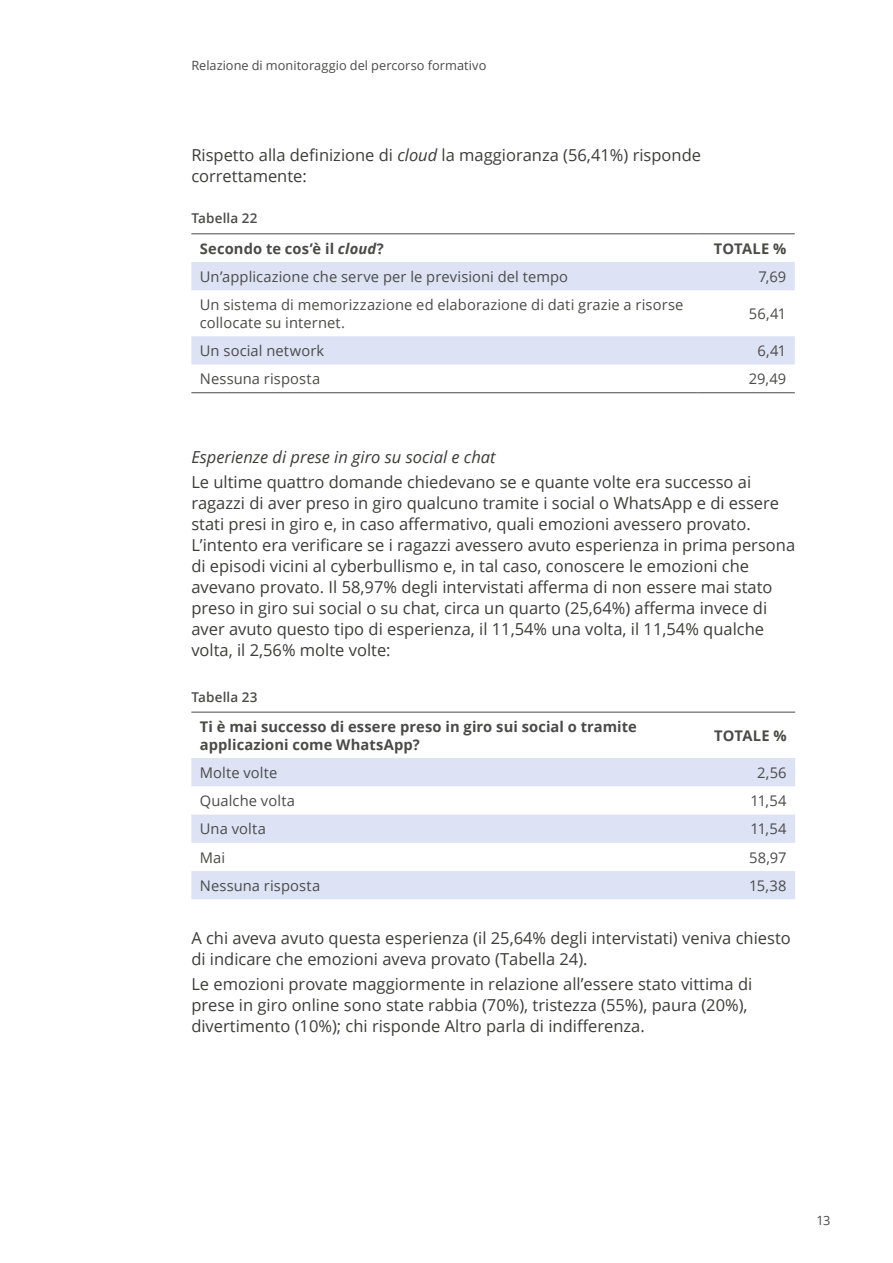
<style>
.page{position:relative;width:893px;height:1263px;background:#fff}
.page>*{position:absolute;margin:0;border:0;box-sizing:border-box;transform-origin:0 0}
.t1{font:16.5px/21px "Open Sans";color:#3c3c3b}
.t2{font:italic 16.5px "Open Sans";color:#3c3c3b}
.t3{font:14.7px/17.7px "Open Sans";letter-spacing:.005em;color:#4a4a49}
.t4{font:700 14.7px/17.7px "Open Sans";letter-spacing:.005em;color:#4a4a49}
.t5{font:600 13.5px "Open Sans";letter-spacing:.01em;color:#4a4a49}
.t6{font:12.75px "Open Sans";letter-spacing:.005em;color:#4a4a49}
.s1{font-style:italic}
</style>
<div class="page">
<svg style="left:191px;top:262px;width:604px;height:102px;fill:#dde3f5"></svg>
<hr style="left:191px;top:392px;width:506px;height:1px;background:#4a4a49">
<hr style="left:697px;top:392px;width:98px;height:1px;background:#4a4a49">
<hr style="left:191px;top:234px;width:506px;height:1px;background:#4a4a49">
<hr style="left:697px;top:234px;width:98px;height:1px;background:#4a4a49">
<div style="left:191px;top:758px;width:604px;height:28px;background:#dde3f5"></div>
<svg style="left:191px;top:814px;width:604px;height:85px;fill:#dde3f5"></svg>
<hr style="left:191px;top:712px;width:505px;height:1px;background:#4a4a49">
<hr style="left:696px;top:712px;width:99px;height:1px;background:#4a4a49">
<p class="t6" style="left:191px;top:57px;width:297px">Relazione di monitoraggio del percorso formativo</p>
<p class="t1" style="left:191px;top:145px;width:511px">Rispetto alla definizione di <span class="s1">cloud</span> la maggioranza (56,41%) risponde correttamente:</p>
<p class="t5" style="left:191px;top:209px;width:68px">Tabella 22</p>
<p class="t4" style="left:200px;top:239px;width:186px">Secondo te cos’è il <span class="s1">cloud</span>?</p>
<p class="t4" style="left:714px;top:239px;width:74px">TOTALE %</p>
<p class="t3" style="left:200px;top:267px;width:370px">Un’applicazione che serve per le previsioni del tempo</p>
<p class="t3" style="left:759px;top:267px;width:29px">7,69</p>
<p class="t3" style="left:200px;top:295px;width:485px">Un sistema di memorizzazione ed elaborazione di dati grazie a risorse collocate su internet.</p>
<p class="t3" style="left:749px;top:304px;width:39px">56,41</p>
<p class="t3" style="left:200px;top:341px;width:126px">Un social network</p>
<p class="t3" style="left:757px;top:341px;width:30px">6,41</p>
<p class="t3" style="left:200px;top:370px;width:122px">Nessuna risposta</p>
<p class="t3" style="left:749px;top:370px;width:39px">29,49</p>
<p class="t2" style="left:191px;top:445px;width:306px">Esperienze di prese in giro su social e chat</p>
<p class="t1" style="left:191px;top:471px;width:605px">Le ultime quattro domande chiedevano se e quante volte era successo ai ragazzi di aver preso in giro qualcuno tramite i social o WhatsApp e di essere stati presi in giro e, in caso affermativo, quali emozioni avessero provato.<br>L’intento era verificare se i ragazzi avessero avuto esperienza in prima persona di episodi vicini al cyberbullismo e, in tal caso, conoscere le emozioni che avevano provato. Il 58,97% degli intervistati afferma di non essere mai stato preso in giro sui social o su chat, circa un quarto (25,64%) afferma invece di aver avuto questo tipo di esperienza, il 11,54% una volta, il 11,54% qualche volta, il 2,56% molte volte:</p>
<p class="t5" style="left:191px;top:687px;width:68px">Tabella 23</p>
<p class="t4" style="left:200px;top:717px;width:439px">Ti è mai successo di essere preso in giro sui social o tramite applicazioni come WhatsApp?</p>
<p class="t4" style="left:714px;top:726px;width:74px">TOTALE %</p>
<p class="t3" style="left:200px;top:763px;width:79px">Molte volte</p>
<p class="t3" style="left:757px;top:763px;width:31px">2,56</p>
<p class="t3" style="left:200px;top:791px;width:97px">Qualche volta</p>
<p class="t3" style="left:750px;top:791px;width:38px">11,54</p>
<p class="t3" style="left:200px;top:820px;width:68px">Una volta</p>
<p class="t3" style="left:750px;top:820px;width:38px">11,54</p>
<p class="t3" style="left:200px;top:848px;width:27px">Mai</p>
<p class="t3" style="left:749px;top:848px;width:39px">58,97</p>
<p class="t3" style="left:200px;top:876px;width:122px">Nessuna risposta</p>
<p class="t3" style="left:749px;top:876px;width:39px">15,38</p>
<p class="t1" style="left:191px;top:927px;width:601px">A chi aveva avuto questa esperienza (il 25,64% degli intervistati) veniva chiesto di indicare che emozioni aveva provato (Tabella 24).</p>
<p class="t1" style="left:191px;top:973px;width:562px">Le emozioni provate maggiormente in relazione all’essere stato vittima di prese in giro online sono state rabbia (70%), tristezza (55%), paura (20%), divertimento (10%); chi risponde Altro parla di indifferenza.</p>
<p class="t6" style="left:816px;top:1211px;width:15px">13</p>
</div>
